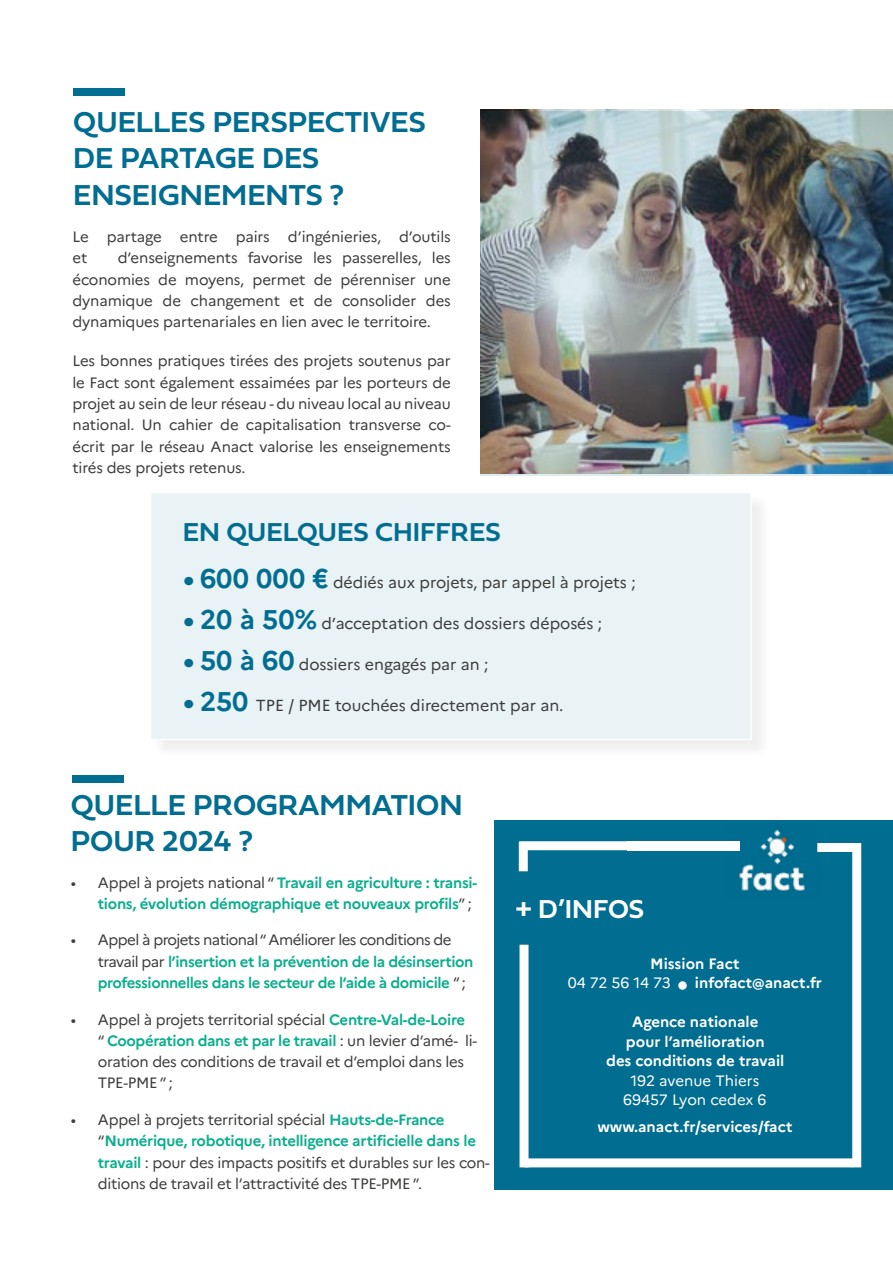
<style>
.page{position:relative;width:893px;height:1263px;background:#fff}
.page>*{position:absolute;margin:0;border:0;box-sizing:border-box;transform-origin:0 0}
.t1{font:30px/36.3px "Fieldwork Geo Demibold";color:#006d91}
.t2{font:27px "Fieldwork Geo Demibold";color:#006d91}
.t3{font:27px "Fieldwork Geo Demibold";color:#fff}
.t4{font:16.05px "Marianne";color:#3c3c3b}
.t5{font:15px/21.3px "Marianne";letter-spacing:-.02em;color:#3c3c3b}
.t6{font:700 15px/21.3px "Marianne";letter-spacing:-.03em;color:#0dae8e}
.t7{font:700 15px/19.5px "Marianne";color:#fff;text-align:center}
.t8{font:15px/19.5px "Marianne";color:#fff;text-align:center}
.s1{font-weight:700;font-size:27px;color:#006d91}
.s2{font-weight:400;color:#3c3c3b}
.s3{font-weight:700;color:#0dae8e}
</style>
<div class="page">
<div style="left:152px;top:494px;width:618px;height:264px;background:#f4f4f4"></div>
<div style="left:150px;top:492px;width:602px;height:248px;background:#e9f2f5;border:2px solid #f3ede4"></div>
<div style="left:494px;top:820px;width:399px;height:370px;background:#006d91"></div>
<div style="left:73px;top:88px;width:51px;height:8px;background:#006d91"></div>
<img style="left:480px;top:111px;width:413px;height:364px">
<img style="left:724px;top:829px;width:82px;height:63px">
<div style="left:525px;top:1158px;width:328px;height:9px;background:#fff"></div>
<div style="left:519px;top:841px;width:118px;height:9px;background:#fff"></div>
<div style="left:519px;top:945px;width:9px;height:222px;background:#fff"></div>
<div style="left:519px;top:842px;width:9px;height:29px;background:#fff"></div>
<div style="left:852px;top:843px;width:9px;height:324px;background:#fff"></div>
<div style="left:817px;top:843px;width:36px;height:9px;background:#fff"></div>
<div style="left:73px;top:775px;width:51px;height:7px;background:#006d91"></div>
<div style="left:678px;top:981px;width:9px;height:9px;background:#fff;border-radius:50%"></div>
<div style="left:627px;top:841px;width:113px;height:9px;background:#fff"></div>
<h1 class="t1" style="left:73px;top:103px;width:354px">QUELLES PERSPECTIVES<br>DE PARTAGE DES<br>ENSEIGNEMENTS ?</h1>
<p class="t5" style="left:73px;top:226px;width:380px">Le partage entre pairs d’ingénieries, d’outils et</p>
<p class="t5" style="left:73px;top:247px;width:380px;text-align:justify;text-indent:45px">d’enseignements favorise les passerelles, les économies de moyens, permet de pérenniser une dynamique de changement et de consolider des dynamiques partenariales en lien avec le territoire.</p>
<p class="t5" style="left:73px;top:350px;width:380px;text-align:justify">Les bonnes pratiques tirées des projets soutenus par le Fact sont également essaimées par les porteurs de projet au sein de leur réseau - du niveau local au niveau national. Un cahier de capitalisation transverse co&shy;écrit par le réseau Anact valorise les enseignements tirés des projets retenus.</p>
<h2 class="t2" style="left:183px;top:511px;width:319px">EN QUELQUES CHIFFRES</h2>
<p class="t4" style="left:183px;top:572px;width:454px"><span class="s1">• 600 000 €</span> dédiés aux projets, par appel à projets ;</p>
<p class="t4" style="left:183px;top:613px;width:421px"><span class="s1">• 20 à 50%</span> d’acceptation des dossiers déposés ;</p>
<p class="t4" style="left:183px;top:654px;width:307px"><span class="s1">• 50 à 60</span> dossiers engagés par an ;</p>
<p class="t4" style="left:183px;top:695px;width:382px"><span class="s1">• 250</span> TPE / PME touchées directement par an.</p>
<h1 class="t1" style="left:71px;top:785px;width:393px">QUELLE PROGRAMMATION<br>POUR 2024 ?</h1>
<p class="t6" style="left:98px;top:872px;width:381px;text-indent:-27px"><span class="s2">• Appel à projets national “</span> Travail en agriculture : transi&shy;tions, évolution démographique et nouveaux profils<span class="s2">” ;</span></p>
<p class="t6" style="left:98px;top:929px;width:377px;text-indent:-27px"><span class="s2">• Appel à projets national “ Améliorer les conditions de travail par</span> l’insertion et la prévention de la désinsertion professionnelles dans le secteur de l’aide à domicile <span class="s2">” ;</span></p>
<p class="t5" style="left:98px;top:1008px;width:381px;text-indent:-27px">• Appel à projets territorial spécial <span class="s3">Centre-Val-de-Loire<br></span>“ <span class="s3">Coopération dans et par le travail</span> : un levier d’amé- li&shy;oration des conditions de travail et d’emploi dans les TPE-PME ” ;</p>
<p class="t5" style="left:98px;top:1109px;width:393px;text-indent:-27px">• Appel à projets territorial spécial <span class="s3">Hauts-de-France </span>“<span class="s3">Numérique, robotique, intelligence artificielle dans le travail</span> : pour des impacts positifs et durables sur les con&shy;ditions de travail et l’attractivité des TPE-PME ”.</p>
<h2 class="t3" style="left:516px;top:888px;width:130px">+ D’INFOS</h2>
<p class="t7" style="left:650px;top:954px;width:91px">Mission Fact</p>
<p class="t8" style="left:568px;top:973px;width:104px">04 72 56 14 73</p>
<p class="t7" style="left:695px;top:973px;width:129px">infofact@anact.fr</p>
<p class="t7" style="left:606px;top:1012px;width:180px">Agence nationale<br>pour l’amélioration<br>des conditions de travail</p>
<p class="t8" style="left:623px;top:1070px;width:145px">192 avenue Thiers<br>69457 Lyon cedex 6</p>
<p class="t7" style="left:597px;top:1117px;width:197px">www.anact.fr/services/fact</p>
</div>
